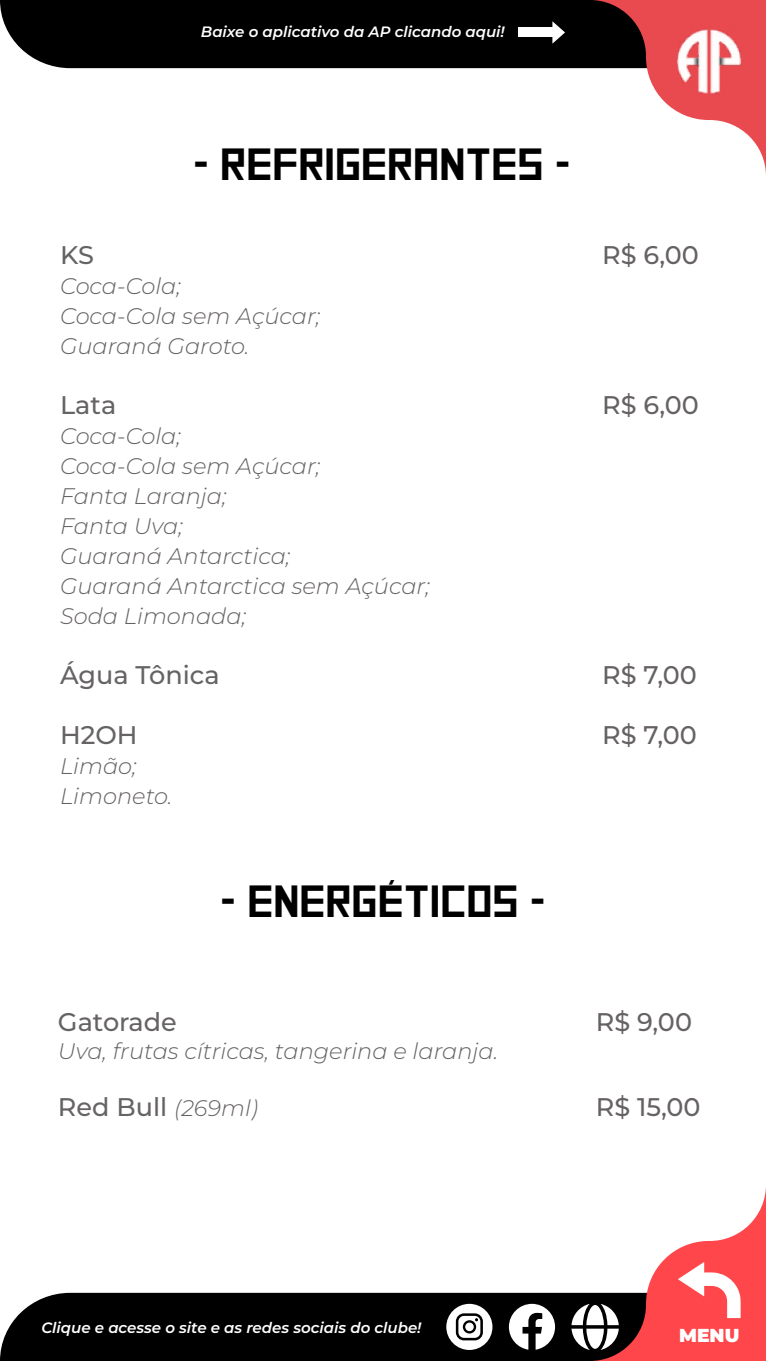
<style>
.page{position:relative;width:766px;height:1361px;background:#fff}
.page>*{position:absolute;margin:0;border:0;box-sizing:border-box;transform-origin:0 0}
.t1{font:45px "Square Font";color:#000}
.t2{font:100 25.5px "Montserrat";color:#666365}
.t3{font:100 25.5px "Montserrat";color:#666264}
.t4{font:italic 100 22.5px/30px "Montserrat";color:#666264}
.t5{font:900 18.75px "Montserrat";color:#fff}
.t6{font:italic 600 15px "Montserrat";color:#fff}
.s1{font-style:italic;font-size:22.5px;color:#666264}
</style>
<div class="page">
<div style="left:0;top:0;width:589px;height:68px;background:#000"></div>
<svg style="left:589px;top:0;width:176px;height:166px"></svg>
<img style="left:641px;top:12px;width:124px;height:98px">
<div style="left:0;top:1292px;width:571px;height:69px;background:#000"></div>
<svg style="left:571px;top:1195px;width:194px;height:166px"></svg>
<svg style="left:446px;top:1303px;width:46px;height:47px"></svg>
<svg style="left:508px;top:1303px;width:47px;height:46px"></svg>
<div style="left:517px;top:28px;width:35px;height:9px;background:#fff"></div>
<svg style="left:552px;top:21px;width:13px;height:23px"></svg>
<p class="t6" style="left:201px;top:21px;width:305px">Baixe o aplicativo da AP clicando aqui!</p>
<h1 class="t1" style="left:193px;top:142px;width:379px">- REFRIGERANTES -</h1>
<p class="t2" style="left:60px;top:238px;width:35px">KS</p>
<p class="t4" style="left:60px;top:270px;width:262px">Coca-Cola;<br>Coca-Cola sem Açúcar;<br>Guaraná Garoto.</p>
<p class="t2" style="left:60px;top:388px;width:58px">Lata</p>
<p class="t4" style="left:60px;top:420px;width:371px">Coca-Cola;<br>Coca-Cola sem Açúcar;<br>Fanta Laranja;<br>Fanta Uva;<br>Guaraná Antarctica;<br>Guaraná Antarctica sem Açúcar;<br>Soda Limonada;</p>
<p class="t2" style="left:60px;top:658px;width:161px">Água Tônica</p>
<p class="t2" style="left:60px;top:718px;width:79px">H2OH</p>
<p class="t4" style="left:60px;top:750px;width:114px">Limão;<br>Limoneto.</p>
<h1 class="t1" style="left:220px;top:879px;width:326px">- ENERGÉTICOS -</h1>
<p class="t3" style="left:602px;top:238px;width:98px">R$ 6,00</p>
<p class="t3" style="left:602px;top:388px;width:98px">R$ 6,00</p>
<p class="t3" style="left:602px;top:658px;width:96px">R$ 7,00</p>
<p class="t3" style="left:602px;top:718px;width:96px">R$ 7,00</p>
<p class="t2" style="left:58px;top:1004px;width:120px">Gatorade</p>
<p class="t4" style="left:58px;top:1035px;width:441px">Uva, frutas cítricas, tangerina e laranja.</p>
<p class="t2" style="left:58px;top:1090px;width:201px">Red Bull <span class="s1">(269ml)</span></p>
<p class="t3" style="left:595px;top:1004px;width:98px">R$ 9,00</p>
<p class="t3" style="left:595px;top:1090px;width:106px">R$ 15,00</p>
<p class="t6" style="left:41px;top:1316px;width:381px">Clique e acesse o site e as redes sociais do clube!</p>
<p class="t5" style="left:679px;top:1321px;width:62px">MENU</p>
</div>
